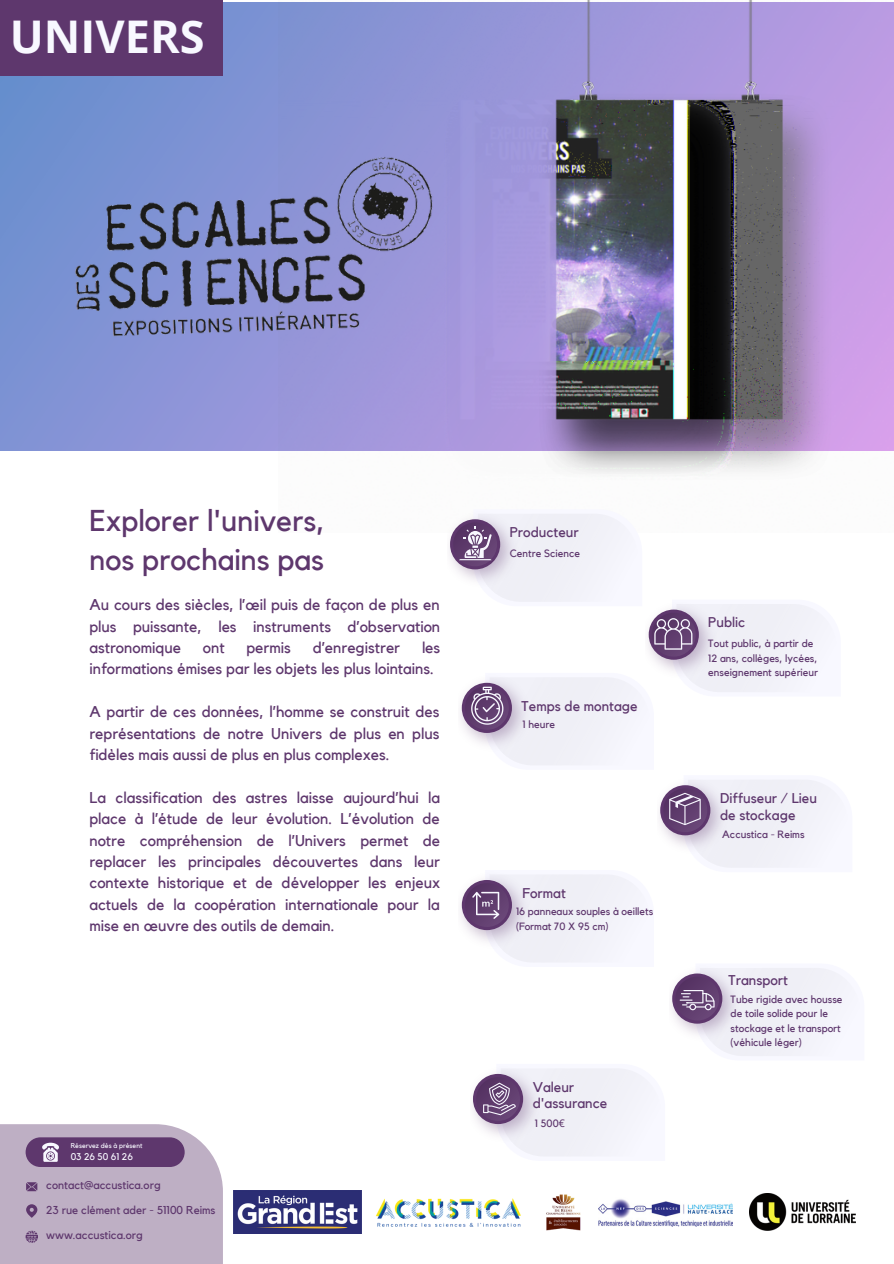
<style>
.page{position:relative;width:894px;height:1264px;background:#fff}
.page>*{position:absolute;margin:0;border:0;box-sizing:border-box;transform-origin:0 0}
.t1{font:700 45px "Open Sans";color:#f8f8ff}
.t2{font:30px "Kollektif";color:#5e376d}
.t3{font:15.6px/21.5px "Kollektif";color:#5e376d;text-align:justify}
.t4{font:14.1px/17px "Kollektif";color:#5e376d}
.t5{font:11.4px/25px "Kollektif";color:#5e376d}
.t6{font:10.5px/14.5px "Kollektif";color:#5e376d}
.t7{font:9.75px "Kollektif";color:#f8f8ff}
.t8{font:6.9px "Kollektif";color:#f8f8ff}
.s1{font-family:"Noto Sans"}
</style>
<div class="page">
<svg style="left:0;top:2px;width:278px;height:448px;background:#7e92d3"></svg>
<img style="left:278px;top:0;width:615px;height:475px">
<img style="left:449px;top:529px;width:10px;height:43px">
<svg style="left:450px;top:519px;width:50px;height:50px"></svg>
<div style="left:453px;top:522px;width:44px;height:44px;background:#583566;border-radius:50%"></div>
<img style="left:659px;top:795px;width:10px;height:43px">
<svg style="left:660px;top:785px;width:50px;height:50px"></svg>
<div style="left:663px;top:788px;width:44px;height:44px;background:#593566;border-radius:50%"></div>
<svg style="left:0;top:1124px;width:223px;height:139px;background:#b2a1b9"></svg>
<svg style="left:26px;top:1204px;width:11px;height:13px"></svg>
<svg style="left:42px;top:1142px;width:17px;height:19px"></svg>
<svg style="left:26px;top:1230px;width:12px;height:12px"></svg>
<svg style="left:26px;top:1182px;width:11px;height:9px"></svg>
<svg style="left:669px;top:779px;width:171px;height:89px"></svg>
<img style="left:460px;top:885px;width:12px;height:49px">
<svg style="left:461px;top:880px;width:51px;height:50px"></svg>
<div style="left:465px;top:883px;width:43px;height:44px;background:#583566;border-radius:50%"></div>
<img style="left:671px;top:992px;width:8px;height:32px">
<svg style="left:672px;top:973px;width:50px;height:50px"></svg>
<div style="left:675px;top:976px;width:44px;height:44px;background:#583566;border-radius:50%"></div>
<img style="left:472px;top:1082px;width:11px;height:46px">
<svg style="left:473px;top:1073px;width:50px;height:51px"></svg>
<div style="left:476px;top:1077px;width:44px;height:43px;background:#583566;border-radius:50%"></div>
<svg style="left:679px;top:968px;width:173px;height:88px"></svg>
<svg style="left:459px;top:513px;width:370px;height:253px"></svg>
<svg style="left:483px;top:1068px;width:170px;height:89px"></svg>
<img style="left:233px;top:1190px;width:128px;height:43px">
<svg style="left:472px;top:874px;width:170px;height:89px"></svg>
<img style="left:749px;top:1193px;width:106px;height:37px">
<img style="left:598px;top:1199px;width:134px;height:27px">
<img style="left:376px;top:1194px;width:205px;height:36px">
<img style="left:51px;top:147px;width:401px;height:205px">
<div style="left:0;top:0;width:222px;height:76px;background:#5e376d"></div>
<p class="t1" style="left:10px;top:5px;width:196px">UNIVERS</p>
<p class="t2" style="left:89px;top:507px;width:237px">Explorer l'univers,</p>
<p class="t2" style="left:89px;top:545px;width:236px">nos prochains pas</p>
<p class="t3" style="left:89px;top:594px;width:352px">Au cours des siècles, l’œil puis de façon de plus en plus puissante, les instruments d’observation astronomique</p>
<p class="t3" style="left:89px;top:637px;width:352px;text-indent:332px">les informations émises par les objets les plus lointains.</p>
<p class="t3" style="left:89px;top:701px;width:351px">A partir de ces données, l’homme se construit des représentations de notre Univers de plus en plus fidèles mais aussi de plus en plus complexes.</p>
<p class="t3" style="left:89px;top:787px;width:352px">La classification des astres laisse aujourd’hui la place à l’étude de leur évolution. L’évolution de notre compréhension de l’Univers permet de replacer les principales découvertes dans leur contexte historique et de développer les enjeux actuels de la coopération internationale pour la mise en œuvre des outils de demain.</p>
<p class="t3" style="left:203px;top:637px;width:23px">ont</p>
<p class="t3" style="left:246px;top:637px;width:46px">permis</p>
<p class="t3" style="left:312px;top:637px;width:89px">d’enregistrer</p>
<p class="t8" style="left:71px;top:1141px;width:73px">Réservez dès à présent</p>
<p class="t5" style="left:46px;top:1172px;width:116px">contact@accustica.org</p>
<p class="t5" style="left:46px;top:1197px;width:171px">23 rue clément ader - 51100 Reims www.accustica.org</p>
<p class="t7" style="left:71px;top:1151px;width:64px">03 26 50 61 26</p>
<p class="t4" style="left:509px;top:523px;width:70px">Producteur</p>
<p class="t6" style="left:509px;top:546px;width:72px">Centre Science</p>
<p class="t4" style="left:521px;top:698px;width:118px">Temps de montage</p>
<p class="t6" style="left:522px;top:717px;width:34px">1 heure</p>
<p class="t4" style="left:522px;top:885px;width:45px">Format</p>
<p class="t6" style="left:516px;top:904px;width:139px">16 panneaux souples à oeillets</p>
<p class="t6" style="left:516px;top:919px;width:94px">(Format 70 X 95 cm)</p>
<p class="t4" style="left:532px;top:1078px;width:76px">Valeur d'assurance</p>
<p class="t6" style="left:535px;top:1116px;width:31px">1 500<span class="s1">€</span></p>
<p class="t4" style="left:708px;top:614px;width:38px">Public</p>
<p class="t6" style="left:708px;top:636px;width:111px">Tout public, à partir de<br>12 ans, collèges, lycées, enseignement supérieur</p>
<p class="t4" style="left:719px;top:790px;width:98px">Diffuseur / Lieu de stockage</p>
<p class="t6" style="left:722px;top:827px;width:84px">Accustica - Reims</p>
<p class="t4" style="left:728px;top:972px;width:61px">Transport</p>
<p class="t6" style="left:730px;top:992px;width:113px">Tube rigide avec housse de toile solide pour le stockage et le transport (véhicule léger)</p>
</div>
